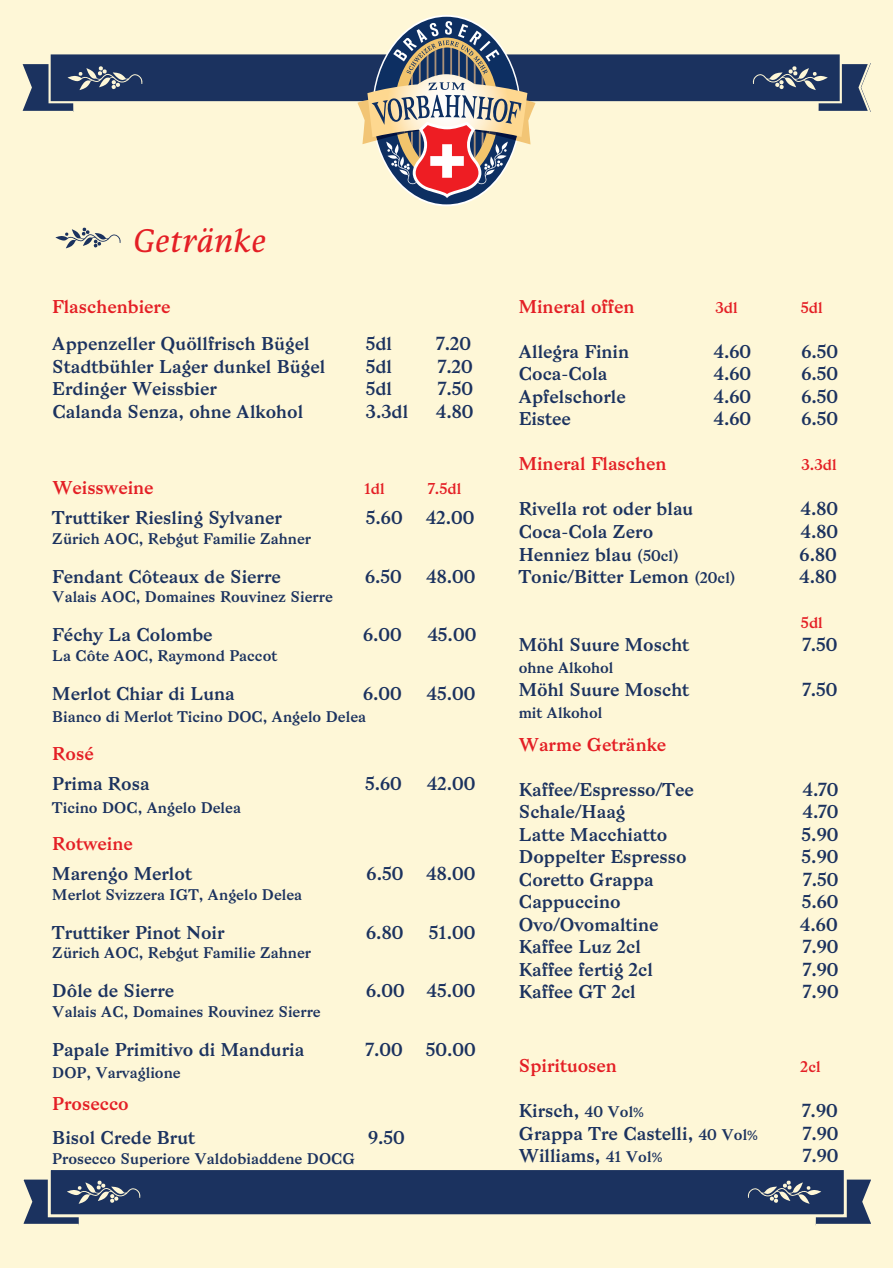
<style>
.page{position:relative;width:893px;height:1268px;background:#fff}
.page>*{position:absolute;margin:0;border:0;box-sizing:border-box;transform-origin:0 0}
.t1{font:italic 30px "Parable OT";color:#e41f25}
.t2{font:18px "Bagnard";color:#1b325f}
.t3{font:18px "Bagnard";color:#e41f25}
.t4{font:15px "Bagnard";color:#1b325f}
.t5{font:15px "Bagnard";color:#e41f25}
.s1{font-size:15px}
.s2{font-family:"Calibri";font-size:15px}
</style>
<div class="page">
<div style="left:0;top:0;width:893px;height:1267px;background:#fef7d7"></div>
<svg style="left:55px;top:227px;width:66px;height:21px"></svg>
<svg style="left:22px;top:21px;width:849px;height:177px"></svg>
<svg style="left:23px;top:1170px;width:848px;height:56px"></svg>
<h1 class="t1" style="left:133px;top:221px;width:135px">Getränke</h1>
<p class="t3" style="left:52px;top:295px;width:120px">Flaschenbiere</p>
<p class="t2" style="left:52px;top:333px;width:259px">Appenzeller Quöllfrisch Bügel</p>
<p class="t2" style="left:366px;top:333px;width:28px">5dl</p>
<p class="t2" style="left:437px;top:333px;width:36px">7.20</p>
<p class="t2" style="left:52px;top:355px;width:274px">Stadtbühler Lager dunkel Bügel</p>
<p class="t2" style="left:366px;top:355px;width:28px">5dl</p>
<p class="t2" style="left:438px;top:355px;width:36px">7.20</p>
<p class="t2" style="left:52px;top:378px;width:166px">Erdinger Weissbier</p>
<p class="t2" style="left:366px;top:378px;width:28px">5dl</p>
<p class="t2" style="left:438px;top:378px;width:36px">7.50</p>
<p class="t2" style="left:52px;top:400px;width:252px">Calanda Senza, ohne Alkohol</p>
<p class="t2" style="left:366px;top:400px;width:44px">3.3dl</p>
<p class="t2" style="left:436px;top:400px;width:39px">4.80</p>
<p class="t3" style="left:52px;top:477px;width:103px">Weissweine</p>
<p class="t5" style="left:364px;top:479px;width:22px">1dl</p>
<p class="t5" style="left:428px;top:479px;width:35px">7.5dl</p>
<p class="t2" style="left:52px;top:507px;width:231px">Truttiker Riesling Sylvaner</p>
<p class="t2" style="left:366px;top:507px;width:38px">5.60</p>
<p class="t2" style="left:426px;top:507px;width:50px">42.00</p>
<p class="t4" style="left:52px;top:529px;width:260px">Zürich AOC, Rebgut Familie Zahner</p>
<p class="t2" style="left:52px;top:565px;width:230px">Fendant Côteaux de Sierre</p>
<p class="t2" style="left:365px;top:565px;width:38px">6.50</p>
<p class="t2" style="left:426px;top:565px;width:51px">48.00</p>
<p class="t4" style="left:52px;top:587px;width:282px">Valais AOC, Domaines Rouvinez Sierre</p>
<p class="t2" style="left:52px;top:624px;width:162px">Féchy La Colombe</p>
<p class="t2" style="left:363px;top:624px;width:40px">6.00</p>
<p class="t2" style="left:427px;top:624px;width:50px">45.00</p>
<p class="t4" style="left:52px;top:646px;width:226px">La Côte AOC, Raymond Paccot</p>
<p class="t2" style="left:52px;top:682px;width:184px">Merlot Chiar di Luna</p>
<p class="t2" style="left:363px;top:682px;width:40px">6.00</p>
<p class="t2" style="left:426px;top:682px;width:50px">45.00</p>
<p class="t4" style="left:52px;top:707px;width:315px">Bianco di Merlot Ticino DOC, Angelo Delea</p>
<p class="t3" style="left:52px;top:742px;width:43px">Rosé</p>
<p class="t2" style="left:52px;top:772px;width:99px">Prima Rosa</p>
<p class="t2" style="left:365px;top:772px;width:38px">5.60</p>
<p class="t2" style="left:427px;top:772px;width:50px">42.00</p>
<p class="t4" style="left:52px;top:797px;width:190px">Ticino DOC, Angelo Delea</p>
<p class="t3" style="left:52px;top:832px;width:82px">Rotweine</p>
<p class="t2" style="left:52px;top:862px;width:141px">Marengo Merlot</p>
<p class="t2" style="left:367px;top:862px;width:38px">6.50</p>
<p class="t2" style="left:426px;top:862px;width:51px">48.00</p>
<p class="t4" style="left:52px;top:884px;width:251px">Merlot Svizzera IGT, Angelo Delea</p>
<p class="t2" style="left:52px;top:921px;width:174px">Truttiker Pinot Noir</p>
<p class="t2" style="left:366px;top:921px;width:39px">6.80</p>
<p class="t2" style="left:429px;top:921px;width:48px">51.00</p>
<p class="t4" style="left:52px;top:943px;width:260px">Zürich AOC, Rebgut Familie Zahner</p>
<p class="t2" style="left:52px;top:979px;width:124px">Dôle de Sierre</p>
<p class="t2" style="left:366px;top:979px;width:111px">6.00 45.00</p>
<p class="t4" style="left:52px;top:1001px;width:270px">Valais AC, Domaines Rouvinez Sierre</p>
<p class="t2" style="left:52px;top:1038px;width:253px">Papale Primitivo di Manduria</p>
<p class="t2" style="left:366px;top:1038px;width:38px">7.00</p>
<p class="t2" style="left:426px;top:1038px;width:51px">50.00</p>
<p class="t4" style="left:52px;top:1063px;width:130px">DOP, Varvaglione</p>
<p class="t3" style="left:52px;top:1092px;width:78px">Prosecco</p>
<p class="t2" style="left:52px;top:1126px;width:144px">Bisol Crede Brut</p>
<p class="t2" style="left:368px;top:1126px;width:38px">9.50</p>
<p class="t4" style="left:52px;top:1148px;width:304px">Prosecco Superiore Valdobiaddene DOCG</p>
<p class="t3" style="left:519px;top:295px;width:117px">Mineral offen</p>
<p class="t5" style="left:715px;top:298px;width:24px">3dl</p>
<p class="t5" style="left:801px;top:298px;width:23px">5dl</p>
<p class="t2" style="left:519px;top:340px;width:112px">Allegra Finin</p>
<p class="t2" style="left:713px;top:340px;width:39px">4.60</p>
<p class="t2" style="left:801px;top:340px;width:38px">6.50</p>
<p class="t2" style="left:519px;top:363px;width:90px">Coca-Cola</p>
<p class="t2" style="left:713px;top:363px;width:39px">4.60</p>
<p class="t2" style="left:801px;top:363px;width:38px">6.50</p>
<p class="t2" style="left:519px;top:385px;width:109px">Apfelschorle</p>
<p class="t2" style="left:713px;top:385px;width:39px">4.60</p>
<p class="t2" style="left:801px;top:385px;width:38px">6.50</p>
<p class="t2" style="left:519px;top:408px;width:54px">Eistee</p>
<p class="t2" style="left:713px;top:408px;width:39px">4.60</p>
<p class="t2" style="left:801px;top:408px;width:38px">6.50</p>
<p class="t3" style="left:519px;top:453px;width:149px">Mineral Flaschen</p>
<p class="t5" style="left:801px;top:456px;width:37px">3.3dl</p>
<p class="t2" style="left:519px;top:498px;width:176px">Rivella rot oder blau</p>
<p class="t2" style="left:800px;top:498px;width:39px">4.80</p>
<p class="t2" style="left:519px;top:520px;width:136px">Coca-Cola Zero</p>
<p class="t2" style="left:800px;top:520px;width:39px">4.80</p>
<p class="t2" style="left:519px;top:543px;width:162px">Henniez blau <span class="s1">(50cl)</span></p>
<p class="t2" style="left:800px;top:543px;width:39px">6.80</p>
<p class="t2" style="left:519px;top:565px;width:219px">Tonic/Bitter Lemon <span class="s1">(20cl)</span></p>
<p class="t2" style="left:799px;top:565px;width:39px">4.80</p>
<p class="t5" style="left:801px;top:613px;width:23px">5dl</p>
<p class="t2" style="left:519px;top:633px;width:172px">Möhl Suure Moscht</p>
<p class="t2" style="left:803px;top:633px;width:36px">7.50</p>
<p class="t4" style="left:519px;top:658px;width:96px">ohne Alkohol</p>
<p class="t2" style="left:519px;top:678px;width:172px">Möhl Suure Moscht</p>
<p class="t2" style="left:803px;top:678px;width:36px">7.50</p>
<p class="t4" style="left:519px;top:703px;width:85px">mit Alkohol</p>
<p class="t3" style="left:519px;top:733px;width:149px">Warme Getränke</p>
<p class="t2" style="left:519px;top:778px;width:176px">Kaffee/Espresso/Tee</p>
<p class="t2" style="left:802px;top:778px;width:37px">4.70</p>
<p class="t2" style="left:519px;top:800px;width:108px">Schale/Haag</p>
<p class="t2" style="left:802px;top:800px;width:37px">4.70</p>
<p class="t2" style="left:519px;top:823px;width:150px">Latte Macchiatto</p>
<p class="t2" style="left:802px;top:823px;width:38px">5.90</p>
<p class="t2" style="left:519px;top:845px;width:169px">Doppelter Espresso</p>
<p class="t2" style="left:802px;top:845px;width:38px">5.90</p>
<p class="t2" style="left:519px;top:868px;width:136px">Coretto Grappa</p>
<p class="t2" style="left:803px;top:868px;width:36px">7.50</p>
<p class="t2" style="left:519px;top:890px;width:103px">Cappuccino</p>
<p class="t2" style="left:802px;top:890px;width:38px">5.60</p>
<p class="t2" style="left:519px;top:913px;width:141px">Ovo/Ovomaltine</p>
<p class="t2" style="left:800px;top:913px;width:39px">4.60</p>
<p class="t2" style="left:519px;top:935px;width:124px">Kaffee Luz 2cl</p>
<p class="t2" style="left:803px;top:935px;width:37px">7.90</p>
<p class="t2" style="left:519px;top:958px;width:136px">Kaffee fertig 2cl</p>
<p class="t2" style="left:803px;top:958px;width:37px">7.90</p>
<p class="t2" style="left:519px;top:980px;width:118px">Kaffee GT 2cl</p>
<p class="t2" style="left:803px;top:980px;width:37px">7.90</p>
<p class="t3" style="left:519px;top:1054px;width:100px">Spirituosen</p>
<p class="t5" style="left:801px;top:1057px;width:22px">2cl</p>
<p class="t2" style="left:519px;top:1099px;width:127px">Kirsch, <span class="s1">40 Vol</span><span class="s2">%</span></p>
<p class="t2" style="left:802px;top:1099px;width:37px">7.90</p>
<p class="t2" style="left:519px;top:1122px;width:241px">Grappa Tre Castelli, <span class="s1">40 Vol</span><span class="s2">%</span></p>
<p class="t2" style="left:803px;top:1122px;width:37px">7.90</p>
<p class="t2" style="left:519px;top:1144px;width:145px">Williams, <span class="s1">41 Vol</span><span class="s2">%</span></p>
<p class="t2" style="left:803px;top:1144px;width:37px">7.90</p>
</div>
